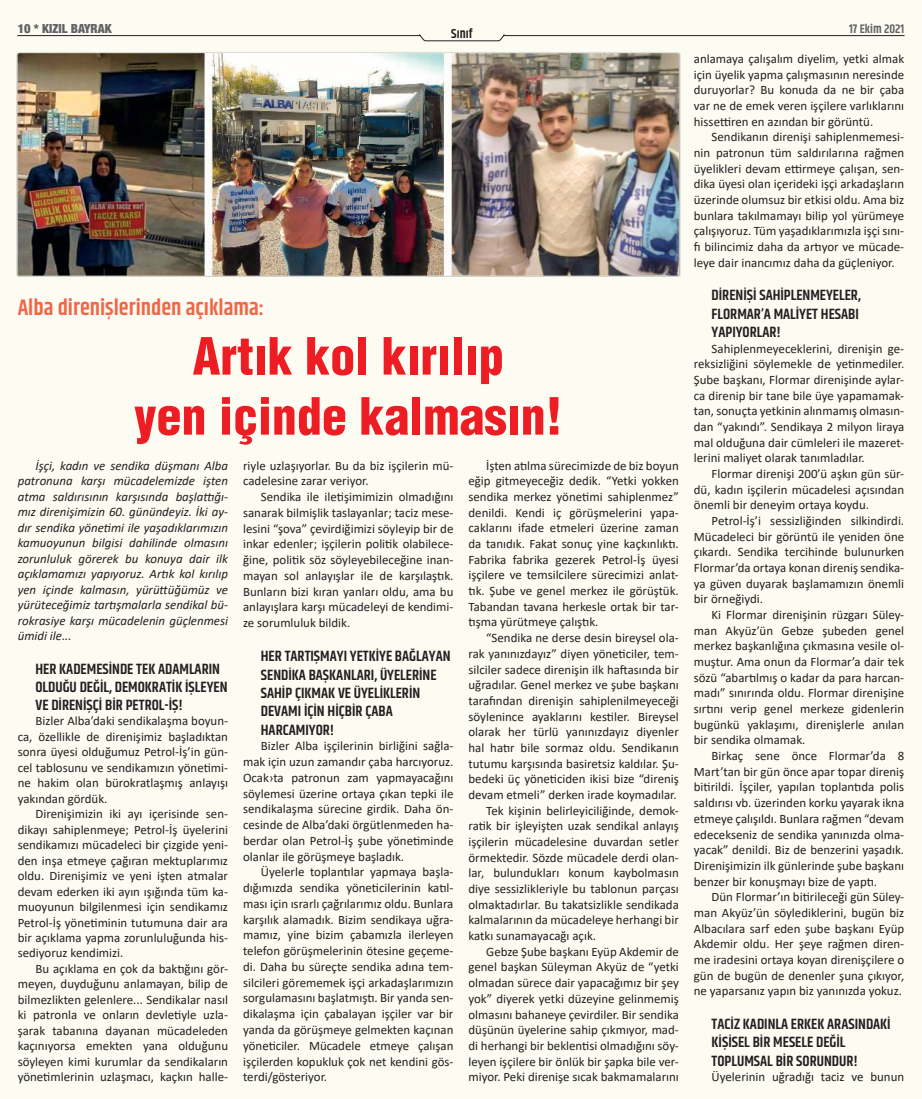
<style>
.page{position:relative;width:922px;height:1099px;background:#fff}
.page>*{position:absolute;margin:0;border:0;box-sizing:border-box;transform-origin:0 0}
.ana_başlık{font:900 condensed 50px/60px "Helvetica";color:#ee1d23;text-align:center}
.üst_başlık{font:600 22.5px "Khand";color:#f26648}
.ara_başlık{font:600 15px/18.2px "Khand";color:#231f20}
.t1{font:600 13.12px "Khand";color:#231f20}
.t2{font:12.88px/15.6px "Calibri";color:#231f20;text-align:justify}
.t3{font:italic 12.88px/15.5px "Calibri";color:#231f20;text-align:justify}
.t4{font:900 condensed 12.5px "Helvetica Neue";color:#636366}
.t5{font:600 12.5px "Khand";color:#636366}
</style>
<div class="page">
<div style="left:0;top:0;width:921px;height:1098px;background:#fdfcf3"></div>
<hr style="left:18px;top:35px;width:402px;height:1px;background:#231f20">
<hr style="left:503px;top:35px;width:400px;height:1px;background:#231f20">
<svg style="left:419px;top:34px;width:85px;height:7px"></svg>
<div style="left:16px;top:51px;width:664px;height:226px;background:#231f20;opacity:.4"></div>
<img style="left:18px;top:53px;width:660px;height:222px">
<p class="t4" style="left:18px;top:20px;width:95px">10 * KIZIL BAYRAK</p>
<p class="t5" style="left:848px;top:21px;width:57px">17 Ekim 2021</p>
<p class="t1" style="left:451px;top:24px;width:23px">Sınıf</p>
<p class="üst_başlık" style="left:18px;top:292px;width:248px">Alba direnişlerinden açıklama:</p>
<p class="ana_başlık" style="left:134px;top:325px;width:429px">Artık kol kırılıp<br>yen içinde kalmasın!</p>
<p class="t3" style="left:18px;top:457px;width:212px;text-indent:18px">İşçi, kadın ve sendika düşmanı Alba patronuna karşı mücadelemizde işten atma saldırısının karşısında başlattığı&shy;mız direnişimizin 60. günündeyiz. İki ay&shy;dır sendika yönetimi ile yaşadıklarımızın kamuoyunun bilgisi dahilinde olmasını zorunluluk görerek bu konuya dair ilk açıklamamızı yapıyoruz. Artık kol kırılıp yen içinde kalmasın, yürüttüğümüz ve yürüteceğimiz tartışmalarla sendikal bü&shy;rokrasiye karşı mücadelenin güçlenmesi ümidi ile...</p>
<p class="ara_başlık" style="left:35px;top:660px;width:193px">HER KADEMESINDE TEK ADAMLARIN<br>OLDUĞU DEĞIL, DEMOKRATIK IŞLEYEN<br>VE DIRENIŞÇI BIR PETROL-İŞ!</p>
<p class="t2" style="left:18px;top:713px;width:212px;text-indent:18px">Bizler Alba’daki sendikalaşma boyun&shy;ca, özellikle de direnişimiz başladıktan sonra üyesi olduğumuz Petrol-İş’in gün&shy;cel tablosunu ve sendikamızın yönetimi&shy;ne hakim olan bürokratlaşmış anlayışı yakından gördük.</p>
<p class="t2" style="left:18px;top:805px;width:212px;text-indent:18px">Direnişimizin iki ayı içerisinde sen&shy;dikayı sahiplenmeye; Petrol-İş üyelerini sendikamızı mücadeleci bir çizgide yeni&shy;den inşa etmeye çağıran mektuplarımız oldu. Direnişimiz ve yeni işten atmalar devam ederken iki ayın ışığında tüm ka&shy;muoyunun bilgilenmesi için sendikamız Petrol-İş yönetiminin tutumuna dair ara bir açıklama yapma zorunluluğunda his&shy;sediyoruz kendimizi.</p>
<p class="t2" style="left:18px;top:960px;width:212px;text-indent:18px">Bu açıklama en çok da baktığını gör&shy;meyen, duyduğunu anlamayan, bilip de bilmezlikten gelenlere... Sendikalar nasıl ki patronla ve onların devletiyle uzla&shy;şarak tabanına dayanan mücadeleden kaçınıyorsa emekten yana olduğunu söyleyen kimi kurumlar da sendikaların yönetimlerinin uzlaşmacı, kaçkın halle-</p>
<p class="t2" style="left:243px;top:457px;width:212px">riyle uzlaşıyorlar. Bu da biz işçilerin mü&shy;cadelesine zarar veriyor.</p>
<p class="t2" style="left:243px;top:488px;width:212px;text-indent:18px">Sendika ile iletişimimizin olmadığını sanarak bilmişlik taslayanlar; taciz mese&shy;lesini “şova” çevirdiğimizi söyleyip bir de inkar edenler; işçilerin politik olabilece&shy;ğine, politik söz söyleyebileceğine inan&shy;mayan sol anlayışlar ile de karşılaştık.<br>Bunların bizi kıran yanları oldu, ama bu anlayışlara karşı mücadeleyi de kendimi&shy;ze sorumluluk bildik.</p>
<p class="ara_başlık" style="left:261px;top:648px;width:191px">HER TARTIŞMAYI YETKIYE BAĞLAYAN<br>SENDIKA BAŞKANLARI, ÜYELERINE<br>SAHIP ÇIKMAK VE ÜYELIKLERIN<br>DEVAMI IÇIN HIÇBIR ÇABA<br>HARCAMIYOR!</p>
<p class="t2" style="left:243px;top:737px;width:212px;text-indent:18px">Bizler Alba işçilerinin birliğini sağla&shy;mak için uzun zamandır çaba harcıyoruz.<br>Ocak›ta patronun zam yapmayacağını söylemesi üzerine ortaya çıkan tepki ile sendikalaşma sürecine girdik. Daha ön&shy;cesinde de Alba’daki örgütlenmeden ha&shy;berdar olan Petrol-İş şube yönetiminde olanlar ile görüşmeye başladık.</p>
<p class="t2" style="left:243px;top:863px;width:212px;text-indent:18px">Üyelerle toplantılar yapmaya başla&shy;dığımızda sendika yöneticilerinin katıl&shy;ması için ısrarlı çağrılarımız oldu. Bunlara karşılık alamadık. Bizim sendikaya uğra&shy;mamız, yine bizim çabamızla ilerleyen telefon görüşmelerinin ötesine geçeme&shy;di. Daha bu süreçte sendika adına tem&shy;silcileri görememek işçi arkadaşlarımızın sorgulamasını başlatmıştı. Bir yanda sen&shy;dikalaşma için çabalayan işçiler var bir yanda da görüşmeye gelmekten kaçınan yöneticiler. Mücadele etmeye çalışan işçilerden kopukluk çok net kendini gös&shy;terdi/gösteriyor.</p>
<p class="t2" style="left:468px;top:457px;width:212px;text-indent:18px">İşten atılma sürecimizde de biz boyun eğip gitmeyeceğiz dedik. “Yetki yokken sendika merkez yönetimi sahiplenmez” denildi. Kendi iç görüşmelerini yapa&shy;caklarını ifade etmeleri üzerine zaman da tanıdık. Fakat sonuç yine kaçkınlıktı.<br>Fabrika fabrika gezerek Petrol-İş üyesi işçilere ve temsilcilere sürecimizi anlat&shy;tık. Şube ve genel merkez ile görüştük.<br>Tabandan tavana herkesle ortak bir tar&shy;tışma yürütmeye çalıştık.</p>
<p class="t2" style="left:468px;top:629px;width:212px;text-indent:18px">“Sendika ne derse desin bireysel ola&shy;rak yanınızdayız” diyen yöneticiler, tem&shy;silciler sadece direnişin ilk haftasında bir uğradılar. Genel merkez ve şube başkanı tarafından direnişin sahiplenilmeyeceği söylenince ayaklarını kestiler. Bireysel olarak her türlü yanınızdayız diyenler hal hatır bile sormaz oldu. Sendikanın tutumu karşısında basiretsiz kaldılar. Şu&shy;bedeki üç yöneticiden ikisi bize “direniş devam etmeli” derken irade koymadılar.</p>
<p class="t2" style="left:468px;top:802px;width:212px;text-indent:18px">Tek kişinin belirleyiciliğinde, demok&shy;ratik bir işleyişten uzak sendikal anlayış işçilerin mücadelesine duvardan setler örmektedir. Sözde mücadele derdi olan&shy;lar, bulundukları konum kaybolmasın diye sessizlikleriyle bu tablonun parçası olmaktadırlar. Bu takatsizlikle sendikada kalmalarının da mücadeleye herhangi bir katkı sunamayacağı açık.</p>
<p class="t2" style="left:468px;top:943px;width:212px;text-indent:18px">Gebze Şube başkanı Eyüp Akdemir de genel başkan Süleyman Akyüz de “yetki olmadan sürece dair yapacağımız bir şey yok” diyerek yetki düzeyine gelinmemiş olmasını bahaneye çevirdiler. Bir sendika düşünün üyelerine sahip çıkmıyor, mad&shy;di herhangi bir beklentisi olmadığını söy&shy;leyen işçilere bir önlük bir şapka bile ver&shy;miyor. Peki direnişe sıcak bakmamalarını</p>
<p class="t2" style="left:693px;top:50px;width:212px">anlamaya çalışalım diyelim, yetki almak için üyelik yapma çalışmasının neresinde duruyorlar? Bu konuda da ne bir çaba var ne de emek veren işçilere varlıklarını hissettiren en azından bir görüntü.</p>
<p class="t2" style="left:693px;top:129px;width:212px;text-indent:18px">Sendikanın direnişi sahiplenmemesi&shy;nin patronun tüm saldırılarına rağmen üyelikleri devam ettirmeye çalışan, sen&shy;dika üyesi olan içerideki işçi arkadaşların üzerinde olumsuz bir etkisi oldu. Ama biz bunlara takılmamayı bilip yol yürümeye çalışıyoruz. Tüm yaşadıklarımızla işçi sını&shy;fı bilincimiz daha da artıyor ve mücade&shy;leye dair inancımız daha da güçleniyor.</p>
<p class="ara_başlık" style="left:711px;top:287px;width:151px">DIRENIŞI SAHIPLENMEYELER,<br>FLORMAR’A MALIYET HESABI<br>YAPIYORLAR!</p>
<p class="t2" style="left:693px;top:340px;width:212px;text-indent:18px">Sahiplenmeyeceklerini, direnişin ge&shy;reksizliğini söylemekle de yetinmediler.<br>Şube başkanı, Flormar direnişinde aylar&shy;ca direnip bir tane bile üye yapamamak&shy;tan, sonuçta yetkinin alınmamış olmasın&shy;dan “yakındı”. Sendikaya 2 milyon liraya mal olduğuna dair cümleleri ile mazeret&shy;lerini maliyet olarak tanımladılar.</p>
<p class="t2" style="left:693px;top:465px;width:212px;text-indent:18px">Flormar direnişi 200’ü aşkın gün sür&shy;dü, kadın işçilerin mücadelesi açısından önemli bir deneyim ortaya koydu.</p>
<p class="t2" style="left:693px;top:512px;width:212px;text-indent:18px">Petrol-İş’i sessizliğinden silkindirdi.<br>Mücadeleci bir görüntü ile yeniden öne çıkardı. Sendika tercihinde bulunurken Flormar’da ortaya konan direniş sendika&shy;ya güven duyarak başlamamızın önemli bir örneğiydi.</p>
<p class="t2" style="left:693px;top:606px;width:212px;text-indent:18px">Ki Flormar direnişinin rüzgarı Süley&shy;man Akyüz’ün Gebze şubeden genel merkez başkanlığına çıkmasına vesile ol&shy;muştur. Ama onun da Flormar’a dair tek sözü “abartılmış o kadar da para harcan&shy;madı” sınırında oldu. Flormar direnişine sırtını verip genel merkeze gidenlerin bugünkü yaklaşımı, direnişlerle anılan bir sendika olmamak.</p>
<p class="t2" style="left:693px;top:747px;width:212px;text-indent:18px">Birkaç sene önce Flormar’da 8<br>Mart’tan bir gün önce apar topar direniş bitirildi. İşçiler, yapılan toplantıda polis saldırısı vb. üzerinden korku yayarak ikna etmeye çalışıldı. Bunlara rağmen “devam edecekseniz de sendika yanınızda olma&shy;yacak” denildi. Biz de benzerini yaşadık.<br>Direnişimizin ilk günlerinde şube başkanı benzer bir konuşmayı bize de yaptı.</p>
<p class="t2" style="left:693px;top:888px;width:212px;text-indent:18px">Dün Flormar’ın bitirileceği gün Süley&shy;man Akyüz’ün söylediklerini, bugün biz Albacılara sarf eden şube başkanı Eyüp Akdemir oldu. Her şeye rağmen diren&shy;me iradesini ortaya koyan direnişçilere o gün de bugün de denenler şuna çıkıyor, ne yaparsanız yapın biz yanınızda yokuz.</p>
<p class="ara_başlık" style="left:711px;top:1015px;width:179px">TACIZ KADINLA ERKEK ARASINDAKI<br>KIŞISEL BIR MESELE DEĞIL<br>TOPLUMSAL BIR SORUNDUR!</p>
<p class="t2" style="left:711px;top:1068px;width:194px">Üyelerinin uğradığı taciz ve bunun</p>
</div>
